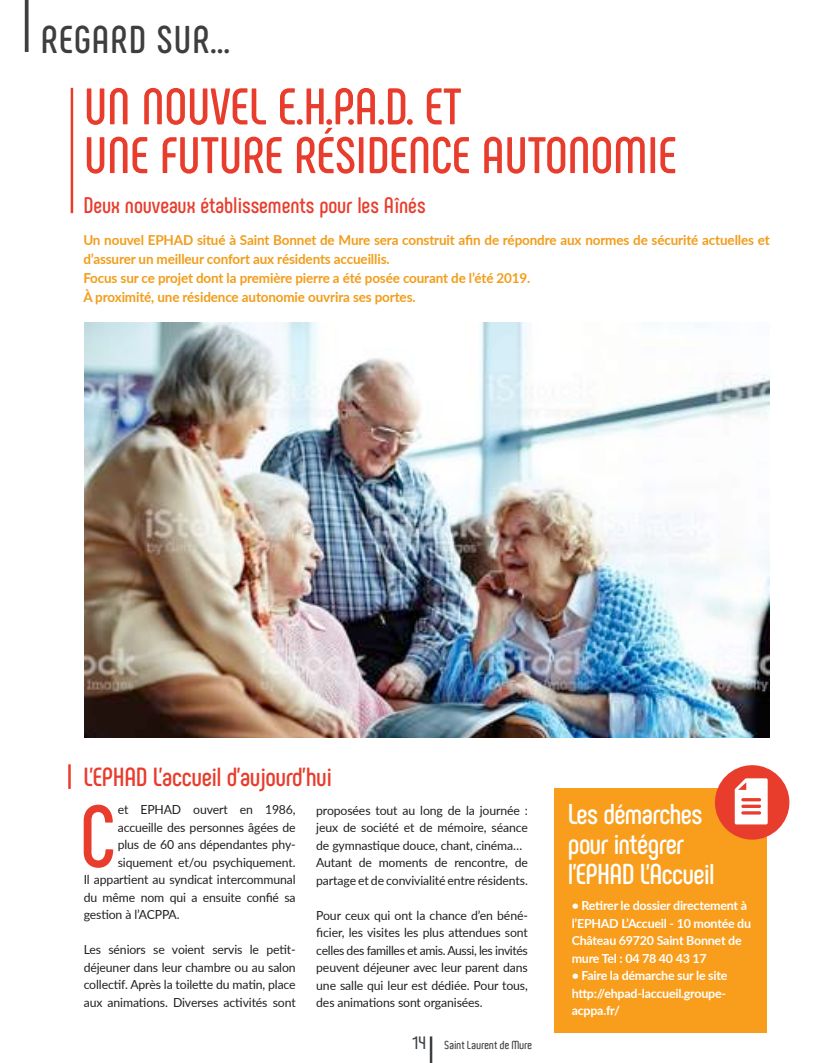
<style>
.page{position:relative;width:815px;height:1063px;background:#fff}
.page>*{position:absolute;margin:0;border:0;box-sizing:border-box;transform-origin:0 0}
.t1{font:700 87.5px "Phenomena";color:#e83c2c}
.t2{font:700 51.25px/48.8px "Phenomena";color:#e83c2c}
.t3{font:700 38.75px "Phenomena";letter-spacing:.03em;color:#3e3e3f}
.t4{font:700 28.75px/30px "Phenomena";letter-spacing:-.02em;color:#fff}
.t5{font:700 26.25px "Phenomena";letter-spacing:-.015em;color:#e83c2c}
.t6{font:700 22.5px "Phenomena";color:#e83c2c}
.t7{font:600 17.5px "Aldo";color:#3e4144}
.t8{font:700 13.75px/18.8px "Lato";letter-spacing:-.01em;color:#f29d1a}
.t9{font:12.5px/17.5px "Lato";letter-spacing:-.01em;color:#231f20;text-align:justify}
.t10{font:700 12.5px/17.5px "Lato";letter-spacing:-.02em;color:#fff}
.t11{font:600 11.25px "Aldo";color:#3e4144}
</style>
<div class="page">
<hr style="left:430px;top:1036px;width:2px;height:27px;background:#3e4144">
<svg style="left:25px;top:0;width:4px;height:52px"></svg>
<hr style="left:71px;top:88px;width:2px;height:125px;background:#e83c2c">
<div style="left:554px;top:788px;width:212px;height:245px;background:#f89e1c"></div>
<hr style="left:68px;top:764px;width:3px;height:25px;background:#e83c2c">
<img style="left:84px;top:322px;width:686px;height:415px">
<div style="left:715px;top:765px;width:74px;height:75px;background:#e83c2c;border-radius:50%"></div>
<svg style="left:735px;top:778px;width:33px;height:46px;background:#fad8d5"></svg>
<h3 class="t3" style="left:41px;top:16px;width:190px">REGARD SUR...</h3>
<h2 class="t2" style="left:84px;top:82px;width:594px">UN NOUVEL E.H.P.A.D. ET<br>UNE FUTURE RÉSIDENCE AUTONOMIE</h2>
<h3 class="t6" style="left:83px;top:192px;width:344px">Deux nouveaux établissements pour les Aînés</h3>
<p class="t8" style="left:83px;top:231px;width:688px">Un nouvel EPHAD situé à Saint Bonnet de Mure sera construit afin de répondre aux normes de sécurité actuelles et d’assurer un meilleur confort aux résidents accueillis.<br>Focus sur ce projet dont la première pierre a été posée courant de l’été 2019.<br>À proximité, une résidence autonomie ouvrira ses portes.</p>
<h3 class="t5" style="left:83px;top:760px;width:250px">L'EPHAD L'accueil d'aujourd'hui</h3>
<h1 class="t1" style="left:80px;top:783px;width:37px">C</h1>
<p class="t9" style="left:118px;top:801px;width:179px">et EPHAD ouvert en 1986,</p>
<p class="t9" style="left:316px;top:801px;width:213px;text-align:left">proposées tout au long de la journée : jeux de société et de mémoire, séance de gymnastique douce, chant, cinéma… Autant de moments de rencontre, de partage et de convivialité entre résidents.</p>
<p class="t9" style="left:316px;top:906px;width:213px">Pour ceux qui ont la chance d’en béné&shy;ficier, les visites les plus attendues sont celles des familles et amis. Aussi, les invités peuvent déjeuner avec leur parent dans une salle qui leur est dédiée. Pour tous, des animations sont organisées.</p>
<p class="t9" style="left:118px;top:818px;width:179px">accueille des personnes âgées de</p>
<p class="t9" style="left:118px;top:836px;width:180px">plus de 60 ans dépendantes phy-</p>
<p class="t9" style="left:118px;top:853px;width:179px">siquement et/ou psychiquement.</p>
<p class="t9" style="left:84px;top:871px;width:213px">Il appartient au syndicat intercommunal</p>
<p class="t9" style="left:84px;top:888px;width:214px">du même nom qui a ensuite confié sa</p>
<p class="t9" style="left:84px;top:906px;width:97px">gestion à l’ACPPA.</p>
<p class="t9" style="left:84px;top:941px;width:214px">Les séniors se voient servis le petit&shy;déjeuner dans leur chambre ou au salon collectif. Après la toilette du matin, place aux animations. Diverses activités sont</p>
<h3 class="t7" style="left:413px;top:1033px;width:15px">14</h3>
<p class="t11" style="left:445px;top:1039px;width:89px">Saint Laurent de Mure</p>
<h3 class="t4" style="left:568px;top:799px;width:148px">Les démarches pour intégrer l’EPHAD L’Accueil</h3>
<p class="t10" style="left:572px;top:896px;width:181px">• Retirer le dossier directement à l’EPHAD L’Accueil - 10 montée du<br>Château 69720 Saint Bonnet de mure Tel : 04 78 40 43 17</p>
<p class="t10" style="left:572px;top:966px;width:157px;text-align:justify">• Faire la démarche sur le site http://ehpad-laccueil.groupe&shy;acppa.fr/</p>
</div>
